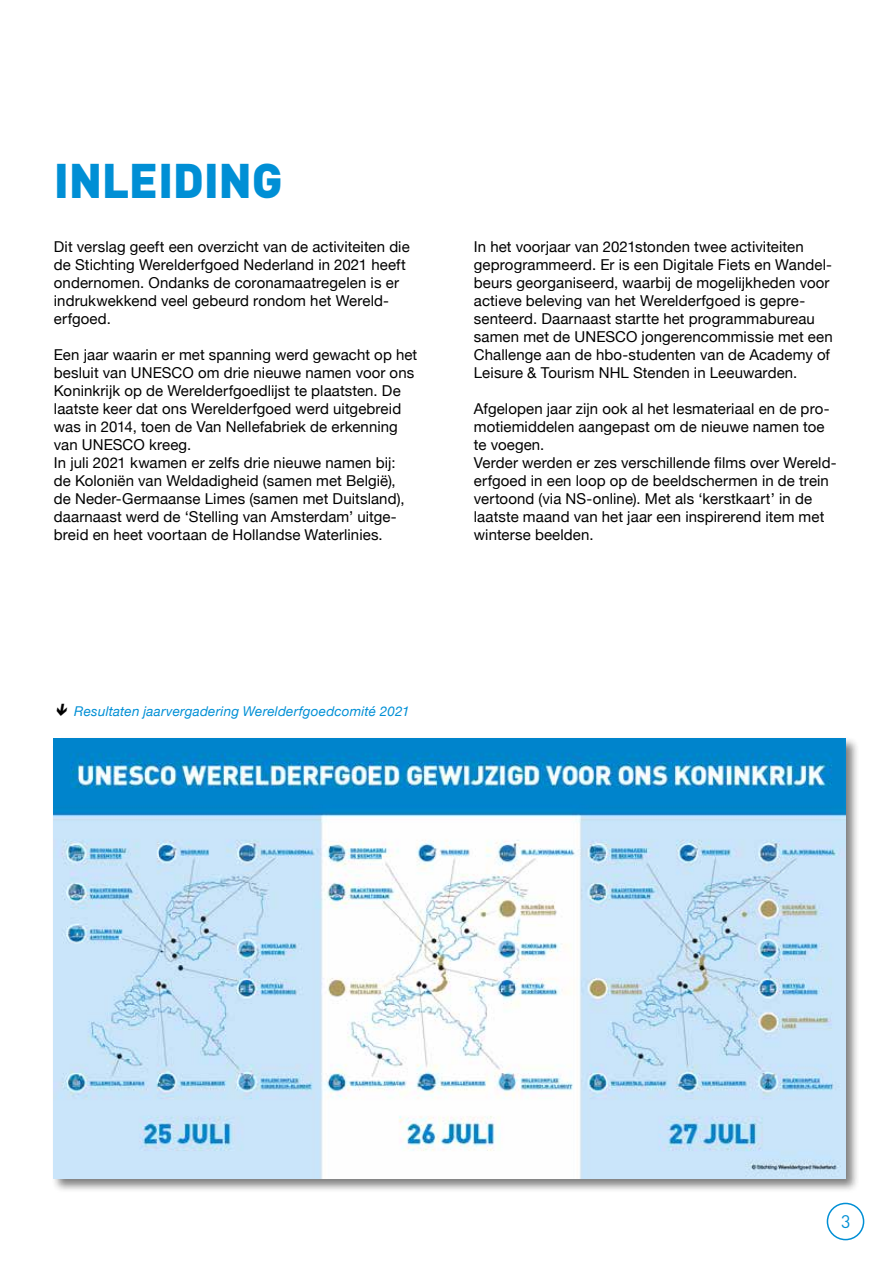
<style>
.page{position:relative;width:893px;height:1263px;background:#fff}
.page>*{position:absolute;margin:0;border:0;box-sizing:border-box;transform-origin:0 0}
.t1{font:900 48px "DIN";letter-spacing:-.01em;color:#008fd5}
.t2{font:18px "DIN";color:#008fd5}
.t3{font:15px/18px "Helvetica Neue";letter-spacing:.005em;color:#000}
.t4{font:italic 13.5px "Helvetica Neue";letter-spacing:.015em;color:#008fd5}
</style>
<div class="page">
<div style="left:827px;top:1203px;width:37px;height:37px;border:2px solid #008fd5;border-radius:50%"></div>
<div style="left:52px;top:736px;width:807px;height:457px;background:#000;opacity:.5"></div>
<img style="left:54px;top:738px;width:791px;height:441px">
<h1 class="t1" style="left:54px;top:149px;width:231px">INLEIDING</h1>
<p class="t3" style="left:54px;top:239px;width:357px">Dit verslag geeft een overzicht van de activiteiten die de Stichting Werelderfgoed Nederland in 2021 heeft ondernomen. Ondanks de coronamaatregelen is er indrukwekkend veel gebeurd rondom het Wereld&shy;erfgoed.</p>
<p class="t3" style="left:54px;top:347px;width:365px">Een jaar waarin er met spanning werd gewacht op het besluit van UNESCO om drie nieuwe namen voor ons Koninkrijk op de Werelderfgoedlijst te plaatsten. De laatste keer dat ons Werelderfgoed werd uitgebreid was in 2014, toen de Van Nellefabriek de erkenning van UNESCO kreeg.<br>In juli 2021 kwamen er zelfs drie nieuwe namen bij:<br>de Koloniën van Weldadigheid (samen met België),<br>de Neder-Germaanse Limes (samen met Duitsland), daarnaast werd de ‘Stelling van Amsterdam’ uitge&shy;breid en heet voortaan de Hollandse Waterlinies.</p>
<p class="t3" style="left:474px;top:239px;width:360px">In het voorjaar van 2021stonden twee activiteiten geprogrammeerd. Er is een Digitale Fiets en Wandel&shy;beurs georganiseerd, waarbij de mogelijkheden voor actieve beleving van het Werelderfgoed is gepre&shy;senteerd. Daarnaast startte het programmabureau samen met de UNESCO jongerencommissie met een Challenge aan de hbo-studenten van de Academy of Leisure &amp; Tourism NHL Stenden in Leeuwarden.</p>
<p class="t3" style="left:474px;top:401px;width:364px">Afgelopen jaar zijn ook al het lesmateriaal en de pro&shy;motiemiddelen aangepast om de nieuwe namen toe te voegen.<br>Verder werden er zes verschillende films over Wereld&shy;erfgoed in een loop op de beeldschermen in de trein vertoond (via NS-online). Met als ‘kerstkaart’ in de laatste maand van het jaar een inspirerend item met winterse beelden.</p>
<p class="t4" style="left:74px;top:701px;width:337px">Resultaten jaarvergadering Werelderfgoedcomité 2021</p>
<p class="t2" style="left:841px;top:1210px;width:11px">3</p>
</div>
